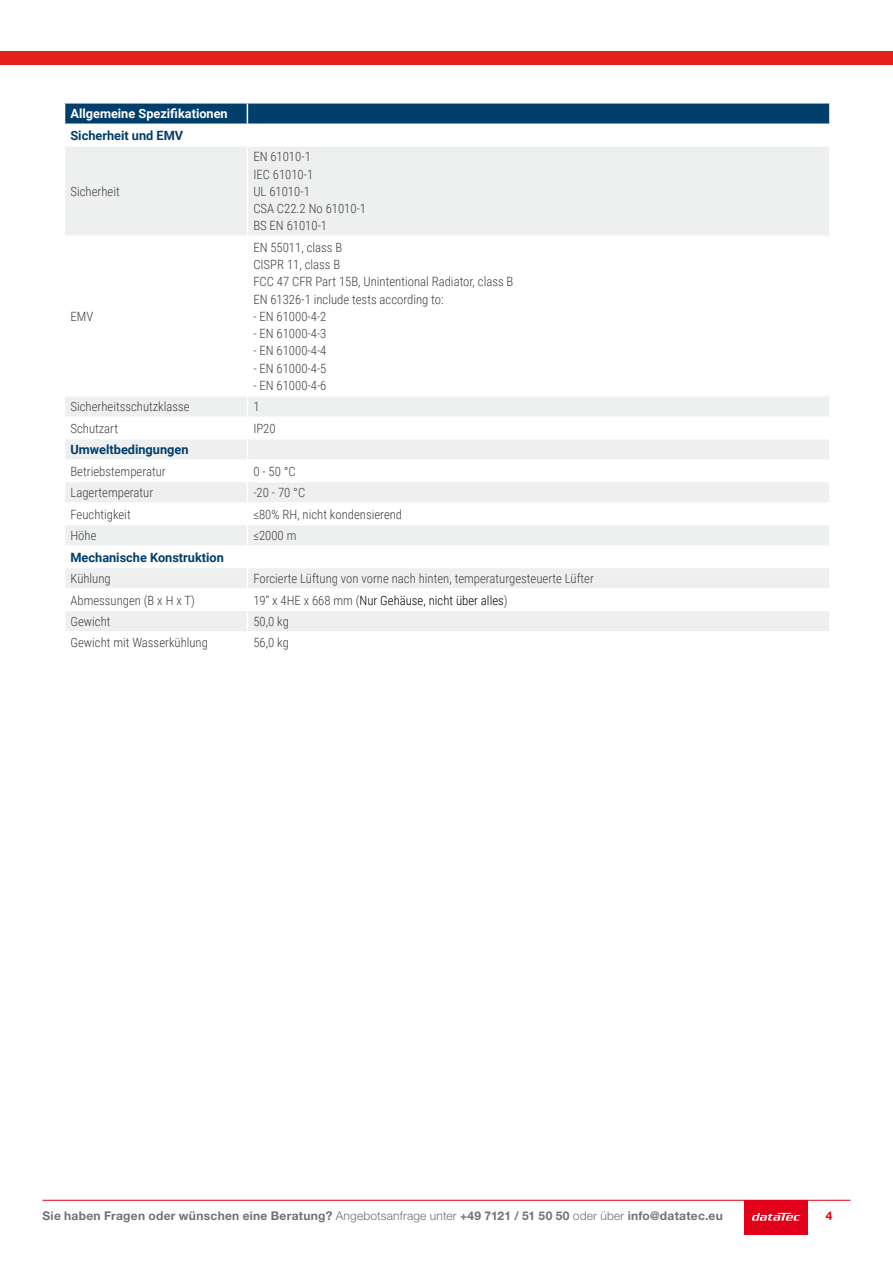
<style>
.page{position:relative;width:893px;height:1263px;background:#fff}
.page>*{position:absolute;margin:0;border:0;box-sizing:border-box;transform-origin:0 0}
.t1{font:300 12.75px/17.2px "Roboto Condensed";color:#3e3d40}
.t2{font:700 12.75px "Roboto";color:#003e6b}
.t3{font:300 12.75px "Roboto Condensed";color:#000}
.t4{font:700 12.75px "Roboto";color:#fff}
.t5{font:700 12px "Helvetica Neue LT Pro";letter-spacing:.025em;color:#707172}
.t6{font:300 12px "Roboto";color:#3e3d40}
.t7{font:700 12px "Helvetica Neue LT Pro";color:#e2001a}
.s1{color:#3e3d40}
.s2{font-weight:300}
</style>
<div class="page">
<div style="left:744px;top:1200px;width:64px;height:34px;background:#e2001a"></div>
<svg style="left:752px;top:1213px;width:48px;height:7px"></svg>
<hr style="left:43px;top:1200px;width:807px;height:1px;background:#e2001a">
<div style="left:0;top:52px;width:893px;height:13px;background:#e32119"></div>
<svg style="left:65px;top:147px;width:764px;height:484px"></svg>
<svg style="left:64px;top:103px;width:766px;height:21px;background:#0d4872"></svg>
<hr style="left:247px;top:146px;width:1px;height:89px;background:#fff">
<hr style="left:64px;top:235px;width:183px;height:2px;background:#fff">
<hr style="left:247px;top:235px;width:584px;height:2px;background:#fff">
<hr style="left:247px;top:237px;width:1px;height:158px;background:#fff">
<hr style="left:64px;top:395px;width:183px;height:1px;background:#fff">
<hr style="left:247px;top:395px;width:584px;height:1px;background:#fff">
<hr style="left:64px;top:416px;width:183px;height:2px;background:#fff">
<hr style="left:247px;top:416px;width:584px;height:2px;background:#fff">
<hr style="left:64px;top:438px;width:183px;height:1px;background:#fff">
<hr style="left:247px;top:438px;width:584px;height:1px;background:#fff">
<hr style="left:64px;top:459px;width:183px;height:2px;background:#fff">
<hr style="left:247px;top:459px;width:584px;height:2px;background:#fff">
<hr style="left:64px;top:481px;width:183px;height:1px;background:#fff">
<hr style="left:247px;top:481px;width:584px;height:1px;background:#fff">
<hr style="left:64px;top:502px;width:183px;height:2px;background:#fff">
<hr style="left:247px;top:502px;width:584px;height:2px;background:#fff">
<hr style="left:64px;top:524px;width:183px;height:1px;background:#fff">
<hr style="left:247px;top:524px;width:584px;height:1px;background:#fff">
<hr style="left:64px;top:545px;width:183px;height:2px;background:#fff">
<hr style="left:247px;top:545px;width:584px;height:2px;background:#fff">
<hr style="left:64px;top:567px;width:183px;height:1px;background:#fff">
<hr style="left:247px;top:567px;width:584px;height:1px;background:#fff">
<hr style="left:64px;top:588px;width:183px;height:2px;background:#fff">
<hr style="left:247px;top:588px;width:584px;height:2px;background:#fff">
<hr style="left:64px;top:610px;width:183px;height:1px;background:#fff">
<hr style="left:247px;top:610px;width:584px;height:1px;background:#fff">
<svg style="left:247px;top:396px;width:1px;height:235px"></svg>
<p class="t4" style="left:70px;top:105px;width:159px">Allgemeine Spezifikationen</p>
<p class="t2" style="left:70px;top:126px;width:114px">Sicherheit und EMV</p>
<p class="t1" style="left:70px;top:182px;width:51px">Sicherheit</p>
<p class="t1" style="left:70px;top:307px;width:24px">EMV</p>
<p class="t1" style="left:253px;top:148px;width:114px">EN 61010-1<br>IEC 61010-1<br>UL 61010-1<br>CSA C22.2 No 61010-1<br>BS EN 61010-1</p>
<p class="t1" style="left:253px;top:238px;width:262px">EN 55011, class B<br>CISPR 11, class B<br>FCC 47 CFR Part 15B, Unintentional Radiator, class B<br>EN 61326-1 include tests according to:</p>
<p class="t1" style="left:253px;top:307px;width:75px">- EN 61000-4-2</p>
<p class="t1" style="left:253px;top:324px;width:75px">- EN 61000-4-3</p>
<p class="t1" style="left:253px;top:342px;width:75px">- EN 61000-4-4</p>
<p class="t1" style="left:253px;top:359px;width:75px">- EN 61000-4-5</p>
<p class="t1" style="left:253px;top:376px;width:75px">- EN 61000-4-6</p>
<p class="t1" style="left:70px;top:398px;width:121px">Sicherheitsschutzklasse</p>
<p class="t1" style="left:253px;top:398px;width:8px">1</p>
<p class="t1" style="left:70px;top:419px;width:49px">Schutzart</p>
<p class="t1" style="left:253px;top:419px;width:24px">IP20</p>
<p class="t2" style="left:70px;top:441px;width:120px">Umweltbedingungen</p>
<p class="t1" style="left:70px;top:462px;width:97px">Betriebstemperatur</p>
<p class="t1" style="left:253px;top:462px;width:44px">0 - 50 °C</p>
<p class="t1" style="left:70px;top:483px;width:84px">Lagertemperatur</p>
<p class="t1" style="left:253px;top:483px;width:53px">-20 - 70 °C</p>
<p class="t1" style="left:70px;top:505px;width:62px">Feuchtigkeit</p>
<p class="t1" style="left:253px;top:505px;width:150px">≤80% RH, nicht kondensierend</p>
<p class="t1" style="left:70px;top:526px;width:28px">Höhe</p>
<p class="t1" style="left:253px;top:526px;width:45px">≤2000 m</p>
<p class="t2" style="left:70px;top:548px;width:155px">Mechanische Konstruktion</p>
<p class="t1" style="left:70px;top:569px;width:42px">Kühlung</p>
<p class="t1" style="left:253px;top:569px;width:342px">Forcierte Lüftung von vorne nach hinten, temperaturgesteuerte Lüfter</p>
<p class="t1" style="left:70px;top:591px;width:126px">Abmessungen (B x H x T)</p>
<p class="t3" style="left:253px;top:591px;width:256px"><span class="s1">19“ x 4HE x 668 mm (</span>Nur Gehäuse, nicht über alles<span class="s1">)</span></p>
<p class="t1" style="left:70px;top:612px;width:42px">Gewicht</p>
<p class="t1" style="left:253px;top:612px;width:37px">50,0 kg</p>
<p class="t1" style="left:70px;top:634px;width:139px">Gewicht mit Wasserkühlung</p>
<p class="t1" style="left:253px;top:634px;width:37px">56,0 kg</p>
<p class="t5" style="left:43px;top:1209px;width:682px">Sie haben Fragen oder wünschen eine Beratung? <span class="s2">Angebotsanfrage unter</span> +49 7121 / 51 50 50 <span class="s2">oder über</span> info@datatec.eu</p>
<p class="t6" style="left:64px;top:1212px;width:368px">© EA Elektro-Automatik in 2021, Irrtümer und Änderungen vorbehalten</p>
<p class="t7" style="left:826px;top:1209px;width:8px">4</p>
</div>
